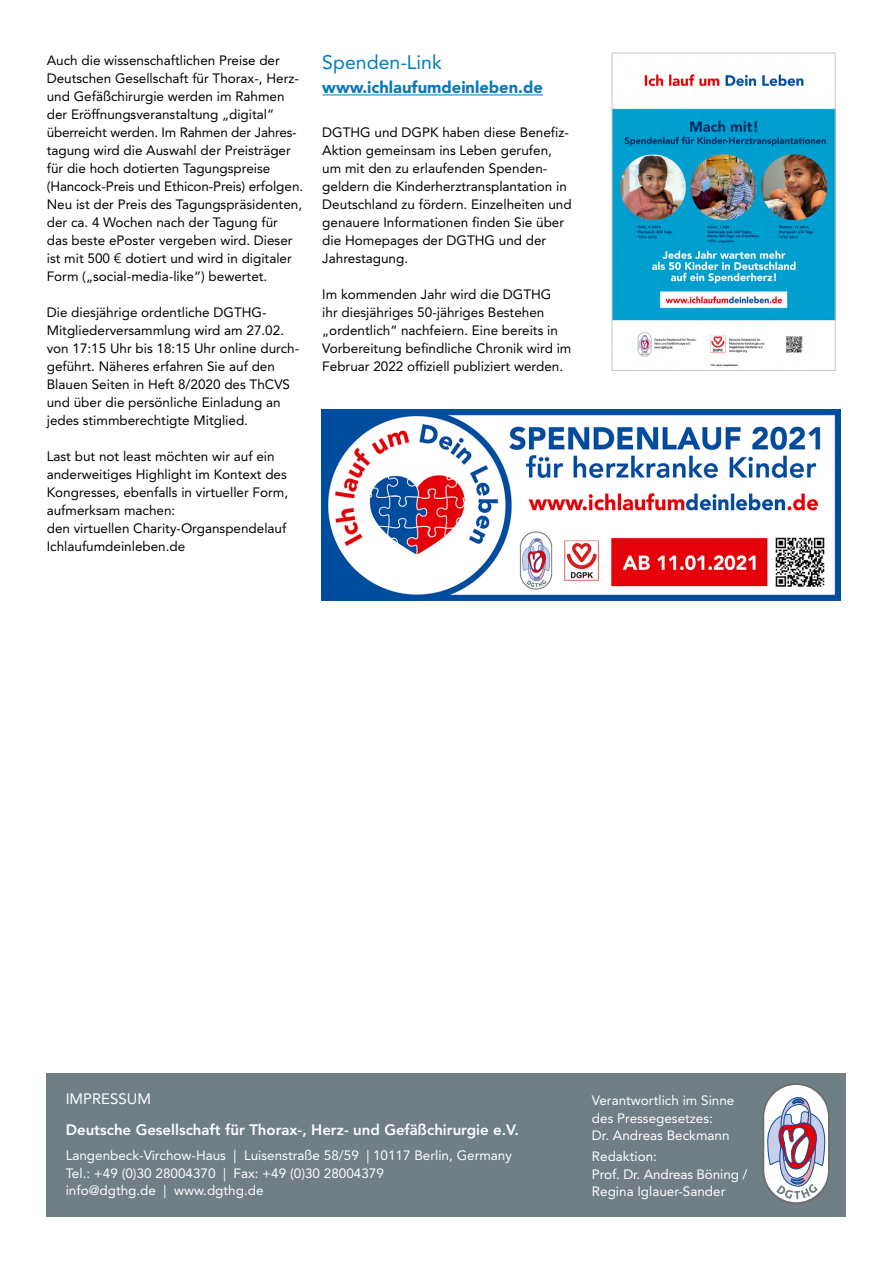
<style>
.page{position:relative;width:893px;height:1263px;background:#fff}
.page>*{position:absolute;margin:0;border:0;box-sizing:border-box;transform-origin:0 0}
.t1{font:19.5px "Avenir LT Pro";color:#027cbe}
.t2{font:900 16.5px "Avenir LT Pro";color:#027cbe}
.t3{font:800 15px "Avenir LT Pro";color:#fff}
.t4{font:15px "Avenir LT Pro";color:#fff}
.t5{font:13.5px/18px "Avenir LT Pro";color:#000}
.t6{font:13.5px/17.2px "Avenir LT Pro";color:#fff}
</style>
<div class="page">
<div style="left:47px;top:1073px;width:799px;height:143px;background:#707e85"></div>
<div style="left:763px;top:1084px;width:66px;height:119px;background:#fff;border-radius:33px"></div>
<div style="left:762px;top:1083px;width:68px;height:121px;border:2px solid #6e6e6e;border-radius:33px"></div>
<svg style="left:767px;top:1097px;width:58px;height:102px"></svg>
<hr style="left:322px;top:95px;width:221px;height:1px;background:#027cbe">
<img style="left:614px;top:73px;width:219px;height:294px">
<div style="left:612px;top:53px;width:223px;height:318px;border:1px solid #c5c6c6"></div>
<img style="left:321px;top:409px;width:519px;height:191px">
<p class="t5" style="left:47px;top:51px;width:258px">Auch die wissenschaftlichen Preise der Deutschen Gesellschaft für Thorax-, Herz&shy;und Gefäßchirurgie werden im Rahmen der Eröffnungsveranstaltung „digital“ überreicht werden. Im Rahmen der Jahres&shy;tagung wird die Auswahl der Preisträger für die hoch dotierten Tagungspreise (Hancock-Preis und Ethicon-Preis) erfolgen.<br>Neu ist der Preis des Tagungspräsidenten, der ca. 4 Wochen nach der Tagung für<br>das beste ePoster vergeben wird. Dieser ist mit 500 € dotiert und wird in digitaler Form („social-media-like“) bewertet.</p>
<p class="t5" style="left:47px;top:303px;width:254px">Die diesjährige ordentliche DGTHG-Mitgliederversammlung wird am 27.02. von 17:15 Uhr bis 18:15 Uhr online durch&shy;geführt. Näheres erfahren Sie auf den Blauen Seiten in Heft 8/2020 des ThCVS und über die persönliche Einladung an jedes stimmberechtigte Mitglied.</p>
<p class="t5" style="left:47px;top:447px;width:243px">Last but not least möchten wir auf ein anderweitiges Highlight im Kontext des Kongresses, ebenfalls in virtueller Form, aufmerksam machen:<br>den virtuellen Charity-Organspendelauf Ichlaufumdeinleben.de</p>
<h1 class="t1" style="left:322px;top:51px;width:121px">Spenden-Link</h1>
<p class="t2" style="left:322px;top:78px;width:222px">www.ichlaufumdeinleben.de</p>
<p class="t5" style="left:322px;top:123px;width:251px">DGTHG und DGPK haben diese Benefiz-Aktion gemeinsam ins Leben gerufen, um mit den zu erlaufenden Spenden&shy;geldern die Kinderherztransplantation in Deutschland zu fördern. Einzelheiten und genauere Informationen finden Sie über die Homepages der DGTHG und der Jahrestagung.</p>
<p class="t5" style="left:322px;top:285px;width:251px">Im kommenden Jahr wird die DGTHG<br>ihr diesjähriges 50-jähriges Bestehen „ordentlich“ nachfeiern. Eine bereits in Vorbereitung befindliche Chronik wird im Februar 2022 offiziell publiziert werden.</p>
<p class="t4" style="left:66px;top:1089px;width:87px">IMPRESSUM</p>
<p class="t6" style="left:592px;top:1092px;width:144px">Verantwortlich im Sinne des Pressegesetzes:<br>Dr. Andreas Beckmann</p>
<p class="t6" style="left:592px;top:1148px;width:157px">Redaktion:<br>Prof. Dr. Andreas Böning /<br>Regina Iglauer-Sander</p>
<p class="t3" style="left:66px;top:1120px;width:455px">Deutsche Gesellschaft für Thorax-, Herz- und Gefäßchirurgie e.V.</p>
<p class="t6" style="left:66px;top:1147px;width:448px">Langenbeck-Virchow-Haus | Luisenstraße 58/59 | 10117 Berlin, Germany<br>Tel.: +49 (0)30 28004370 | Fax: +49 (0)30 28004379<br>info@dgthg.de | www.dgthg.de</p>
</div>
